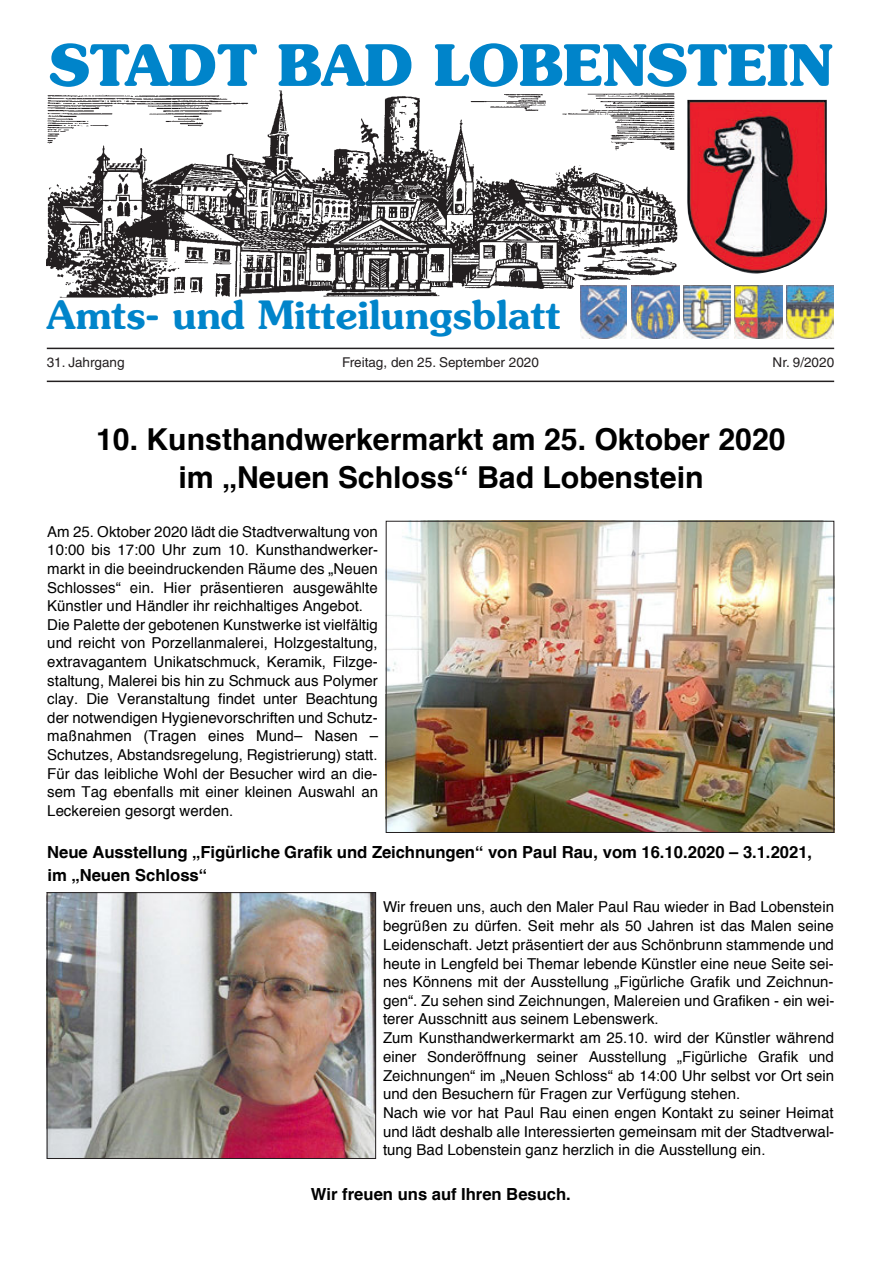
<style>
.page{position:relative;width:881px;height:1263px;background:#fff}
.page>*{position:absolute;margin:0;border:0;box-sizing:border-box;transform-origin:0 0}
.t1{font:700 57px "Souvenir LT";color:#0084ca}
.t2{font:600 39px "Souvenir LT";color:#0084ca}
.t3{font:700 30.15px/38.7px "Helvetica";color:#000;text-align:center}
.t4{font:700 16.65px/23.9px "Helvetica";color:#000}
.t5{font:15px/18.6px "Helvetica";color:#000}
.t6{font:13.5px "Helvetica LT";color:#231f20}
</style>
<div class="page">
<img style="left:47px;top:90px;width:631px;height:208px">
<img style="left:580px;top:286px;width:46px;height:52px">
<img style="left:683px;top:286px;width:46px;height:52px">
<img style="left:786px;top:286px;width:46px;height:52px">
<img style="left:734px;top:286px;width:48px;height:52px">
<img style="left:631px;top:286px;width:48px;height:52px">
<img style="left:687px;top:100px;width:139px;height:174px">
<hr style="left:47px;top:348px;width:786px;height:1px;background:#231f20">
<hr style="left:47px;top:381px;width:786px;height:1px;background:#231f20">
<img style="left:49px;top:894px;width:325px;height:263px">
<div style="left:47px;top:892px;width:329px;height:267px;border:1px solid #231f20"></div>
<img style="left:388px;top:523px;width:443px;height:308px">
<div style="left:386px;top:521px;width:447px;height:312px;border:1px solid #231f20"></div>
<p class="t1" style="left:49px;top:29px;width:784px">STADT BAD LOBENSTEIN</p>
<p class="t2" style="left:47px;top:291px;width:515px">Amts- und Mitteilungsblatt</p>
<p class="t6" style="left:47px;top:354px;width:79px">31. Jahrgang</p>
<p class="t6" style="left:342px;top:354px;width:198px">Freitag, den 25. September 2020</p>
<p class="t6" style="left:772px;top:354px;width:63px">Nr. 9/2020</p>
<p class="t3" style="left:96px;top:420px;width:690px">10. Kunsthandwerkermarkt am 25. Oktober 2020 im „Neuen Schloss“ Bad Lobenstein</p>
<p class="t5" style="left:47px;top:523px;width:332px">Am 25. Oktober 2020 lädt die Stadtverwaltung von 10:00 bis 17:00 Uhr zum 10. Kunsthandwerker&shy;markt in die beeindruckenden Räume des „Neuen Schlosses“ ein. Hier präsentieren ausgewählte Künstler und Händler ihr reichhaltiges Angebot.<br>Die Palette der gebotenen Kunstwerke ist vielfältig und reicht von Porzellanmalerei, Holzgestaltung, extravagantem Unikatschmuck, Keramik, Filzge&shy;staltung, Malerei bis hin zu Schmuck aus Polymer clay. Die Veranstaltung findet unter Beachtung der notwendigen Hygienevorschriften und Schutz&shy;maßnahmen (Tragen eines Mund– Nasen – Schutzes, Abstandsregelung, Registrierung) statt.<br>Für das leibliche Wohl der Besucher wird an die&shy;sem Tag ebenfalls mit einer kleinen Auswahl an Leckereien gesorgt werden.</p>
<p class="t4" style="left:47px;top:840px;width:766px">Neue Ausstellung „Figürliche Grafik und Zeichnungen“ von Paul Rau, vom 16.10.2020 – 3.1.2021, im „Neuen Schloss“</p>
<p class="t5" style="left:383px;top:898px;width:452px">Wir freuen uns, auch den Maler Paul Rau wieder in Bad Lobenstein begrüßen zu dürfen. Seit mehr als 50 Jahren ist das Malen seine Leidenschaft. Jetzt präsentiert der aus Schönbrunn stammende und heute in Lengfeld bei Themar lebende Künstler eine neue Seite sei&shy;nes Könnens mit der Ausstellung „Figürliche Grafik und Zeichnun&shy;gen“. Zu sehen sind Zeichnungen, Malereien und Grafiken - ein wei&shy;terer Ausschnitt aus seinem Lebenswerk.<br>Zum Kunsthandwerkermarkt am 25.10. wird der Künstler während einer Sonderöffnung seiner Ausstellung „Figürliche Grafik und Zeichnungen“ im „Neuen Schloss“ ab 14:00 Uhr selbst vor Ort sein und den Besuchern für Fragen zur Verfügung stehen.<br>Nach wie vor hat Paul Rau einen engen Kontakt zu seiner Heimat und lädt deshalb alle Interessierten gemeinsam mit der Stadtverwal&shy;tung Bad Lobenstein ganz herzlich in die Ausstellung ein.</p>
<p class="t4" style="left:311px;top:1182px;width:261px">Wir freuen uns auf Ihren Besuch.</p>
</div>
